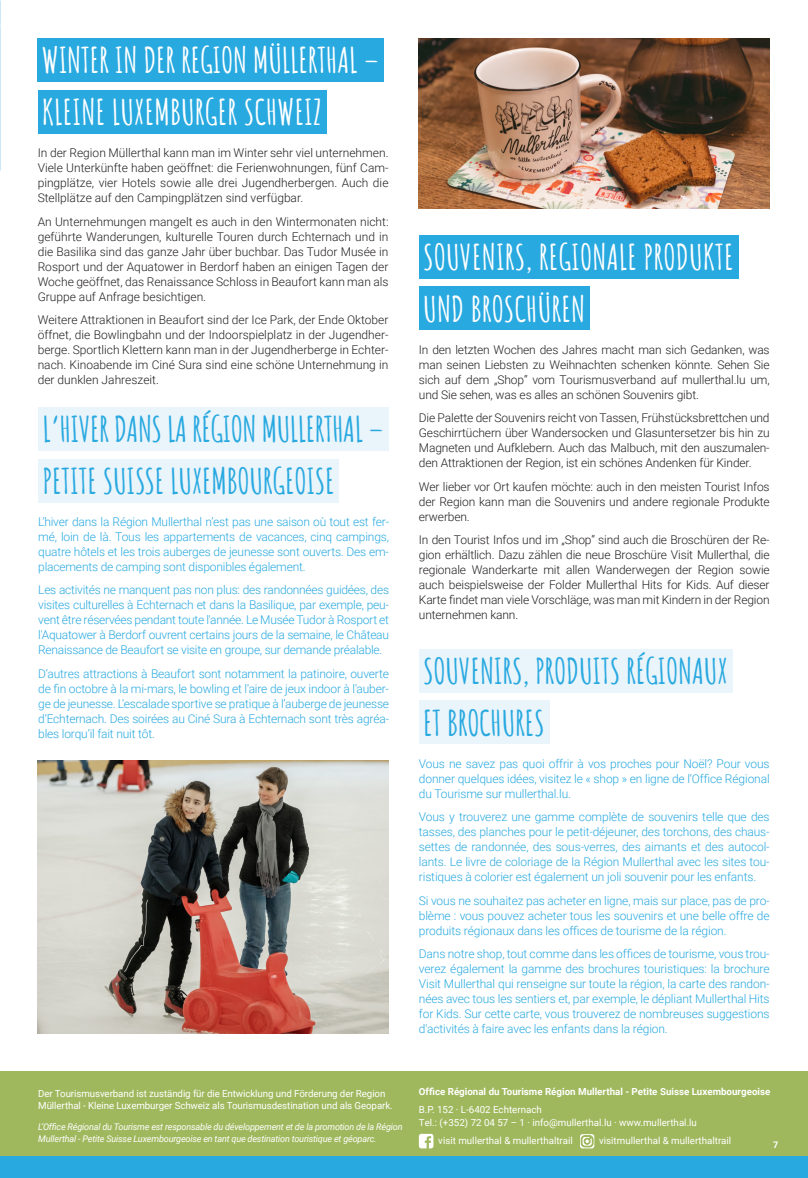
<style>
.page{position:relative;width:808px;height:1178px;background:#fff}
.page>*{position:absolute;margin:0;border:0;box-sizing:border-box;transform-origin:0 0}
.t1{font:700 34.65px/51.6px "Amatic SC";letter-spacing:-.01em;color:#28a9e0}
.t2{font:700 34.65px/51.6px "Amatic SC";color:#fff}
.t3{font:300 12px/15px "Roboto";letter-spacing:-.01em;color:#28a9e0;text-align:justify}
.t4{font:300 12px/15px "Roboto";letter-spacing:-.01em;color:#231f20;text-align:justify}
.t5{font:9.75px/13.5px "Roboto";letter-spacing:-.01em;color:#fff}
.t6{font:700 9.75px "Roboto";color:#fff}
.t7{font:italic 9.15px/12px "Roboto";letter-spacing:-.02em;color:#fff}
.t8{font:700 9px "Roboto";color:#fff}
</style>
<div class="page">
<div style="left:0;top:1071px;width:808px;height:107px;background:#a0b85d"></div>
<div style="left:0;top:1157px;width:808px;height:21px;background:#28a9e0"></div>
<div style="left:419px;top:235px;width:319px;height:43px;background:#28a9e0"></div>
<div style="left:419px;top:286px;width:171px;height:44px;background:#28a9e0"></div>
<div style="left:38px;top:38px;width:346px;height:44px;background:#28a9e0"></div>
<div style="left:38px;top:90px;width:288px;height:44px;background:#28a9e0"></div>
<div style="left:419px;top:649px;width:313px;height:44px;background:#eaf4fb"></div>
<div style="left:419px;top:701px;width:130px;height:43px;background:#eaf4fb"></div>
<div style="left:38px;top:407px;width:351px;height:44px;background:#eaf4fb"></div>
<div style="left:38px;top:459px;width:301px;height:43px;background:#eaf4fb"></div>
<svg style="left:0;top:17px;width:1px;height:24px"></svg>
<svg style="left:0;top:62px;width:1px;height:22px"></svg>
<svg style="left:419px;top:1134px;width:14px;height:14px"></svg>
<svg style="left:580px;top:1134px;width:14px;height:14px"></svg>
<svg style="left:581px;top:1135px;width:12px;height:12px"></svg>
<img style="left:37px;top:761px;width:351px;height:272px">
<img style="left:419px;top:38px;width:351px;height:170px">
<h1 class="t2" style="left:42px;top:33px;width:339px">WINTER IN DER REGION MÜLLERTHAL –<br>KLEINE LUXEMBURGER SCHWEIZ</h1>
<p class="t4" style="left:38px;top:145px;width:352px">In der Region Müllerthal kann man im Winter sehr viel unternehmen.<br>Viele Unterkünfte haben geöffnet: die Ferienwohnungen, fünf Cam&shy;pingplätze, vier Hotels sowie alle drei Jugendherbergen. Auch die Stellplätze auf den Campingplätzen sind verfügbar.</p>
<p class="t4" style="left:38px;top:213px;width:352px">An Unternehmungen mangelt es auch in den Wintermonaten nicht: geführte Wanderungen, kulturelle Touren durch Echternach und in die Basilika sind das ganze Jahr über buchbar. Das Tudor Musée in Rosport und der Aquatower in Berdorf haben an einigen Tagen der Woche geöffnet, das Renaissance Schloss in Beaufort kann man als Gruppe auf Anfrage besichtigen.</p>
<p class="t4" style="left:38px;top:312px;width:352px">Weitere Attraktionen in Beaufort sind der Ice Park, der Ende Oktober öffnet, die Bowlingbahn und der Indoorspielplatz in der Jugendher&shy;berge. Sportlich Klettern kann man in der Jugendherberge in Echter&shy;nach. Kinoabende im Ciné Sura sind eine schöne Unternehmung in der dunklen Jahreszeit.</p>
<h1 class="t1" style="left:43px;top:401px;width:343px">L’HIVER DANS LA RÉGION MULLERTHAL –<br>PETITE SUISSE LUXEMBOURGEOISE</h1>
<p class="t3" style="left:38px;top:514px;width:352px">L’hiver dans la Région Mullerthal n’est pas une saison où tout est fer&shy;mé, loin de là. Tous les appartements de vacances, cinq campings, quatre hôtels et les trois auberges de jeunesse sont ouverts. Des em&shy;placements de camping sont disponibles également.</p>
<p class="t3" style="left:38px;top:582px;width:352px">Les activités ne manquent pas non plus: des randonnées guidées, des visites culturelles à Echternach et dans la Basilique, par exemple, peu&shy;vent être réservées pendant toute l'année. Le Musée Tudor à Rosport et l'Aquatower à Berdorf ouvrent certains jours de la semaine, le Château Renaissance de Beaufort se visite en groupe, sur demande préalable.</p>
<p class="t3" style="left:38px;top:666px;width:352px">D‘autres attractions à Beaufort sont notamment la patinoire, ouverte de fin octobre à la mi-mars, le bowling et l'aire de jeux indoor à l'auber&shy;ge de jeunesse. L'escalade sportive se pratique à l’auberge de jeunesse d’Echternach. Des soirées au Ciné Sura à Echternach sont très agréa&shy;bles lorqu’il fait nuit tôt.</p>
<h1 class="t2" style="left:423px;top:229px;width:312px">SOUVENIRS, REGIONALE PRODUKTE<br>UND BROSCHÜREN</h1>
<p class="t4" style="left:419px;top:341px;width:352px">In den letzten Wochen des Jahres macht man sich Gedanken, was man seinen Liebsten zu Weihnachten schenken könnte. Sehen Sie sich auf dem „Shop“ vom Tourismusverband auf mullerthal.lu um, und Sie sehen, was es alles an schönen Souvenirs gibt.</p>
<p class="t4" style="left:419px;top:410px;width:352px">Die Palette der Souvenirs reicht von Tassen, Frühstücksbrettchen und Geschirrtüchern über Wandersocken und Glasuntersetzer bis hin zu Magneten und Aufklebern. Auch das Malbuch, mit den auszumalen&shy;den Attraktionen der Region, ist ein schönes Andenken für Kinder.</p>
<p class="t4" style="left:419px;top:478px;width:352px">Wer lieber vor Ort kaufen möchte: auch in den meisten Tourist Infos der Region kann man die Souvenirs und andere regionale Produkte erwerben.</p>
<p class="t4" style="left:419px;top:532px;width:352px">In den Tourist Infos und im „Shop“ sind auch die Broschüren der Re&shy;gion erhältlich. Dazu zählen die neue Broschüre Visit Mullerthal, die regionale Wanderkarte mit allen Wanderwegen der Region sowie auch beispielsweise der Folder Mullerthal Hits for Kids. Auf dieser Karte findet man viele Vorschläge, was man mit Kindern in der Region unternehmen kann.</p>
<h1 class="t1" style="left:423px;top:643px;width:306px">SOUVENIRS, PRODUITS RÉGIONAUX<br>ET BROCHURES</h1>
<p class="t3" style="left:419px;top:756px;width:352px">Vous ne savez pas quoi offrir à vos proches pour Noël? Pour vous donner quelques idées, visitez le « shop » en ligne de l’Office Régional du Tourisme sur mullerthal.lu.</p>
<p class="t3" style="left:419px;top:809px;width:352px">Vous y trouverez une gamme complète de souvenirs telle que des tasses, des planches pour le petit-déjeuner, des torchons, des chaus&shy;settes de randonnée, des sous-verres, des aimants et des autocol&shy;lants. Le livre de coloriage de la Région Mullerthal avec les sites tou&shy;ristiques à colorier est également un joli souvenir pour les enfants.</p>
<p class="t3" style="left:419px;top:893px;width:352px">Si vous ne souhaitez pas acheter en ligne, mais sur place, pas de pro&shy;blème : vous pouvez acheter tous les souvenirs et une belle offre de produits régionaux dans les offices de tourisme de la région.</p>
<p class="t3" style="left:419px;top:946px;width:352px">Dans notre shop, tout comme dans les offices de tourisme, vous trou&shy;verez également la gamme des brochures touristiques: la brochure Visit Mullerthal qui renseigne sur toute la région, la carte des randon&shy;nées avec tous les sentiers et, par exemple, le dépliant Mullerthal Hits for Kids. Sur cette carte, vous trouverez de nombreuses suggestions d'activités à faire avec les enfants dans la région.</p>
<p class="t5" style="left:38px;top:1087px;width:356px;line-height:12px">Der Tourismusverband ist zuständig für die Entwicklung und Förderung der Region<br>Müllerthal - Kleine Luxemburger Schweiz als Tourismusdestination und als Geopark.</p>
<p class="t7" style="left:38px;top:1120px;width:366px">L’Office Régional du Tourisme est responsable du développement et de la promotion de la Région<br>Mullerthal - Petite Suisse Luxembourgeoise en tant que destination touristique et géoparc.</p>
<p class="t6" style="left:419px;top:1084px;width:353px">Office Régional du Tourisme Région Mullerthal - Petite Suisse Luxembourgeoise</p>
<p class="t5" style="left:419px;top:1102px;width:280px">B.P. 152 · L-6402 Echternach<br>Tel.: (+352) 72 04 57 – 1 · info@mullerthal.lu · www.mullerthal.lu</p>
<p class="t5" style="left:438px;top:1133px;width:136px">visit mullerthal &amp; mullerthaltrail</p>
<p class="t5" style="left:599px;top:1133px;width:134px">visitmullerthal &amp; mullerthaltrail</p>
<p class="t8" style="left:773px;top:1139px;width:7px">7</p>
</div>
